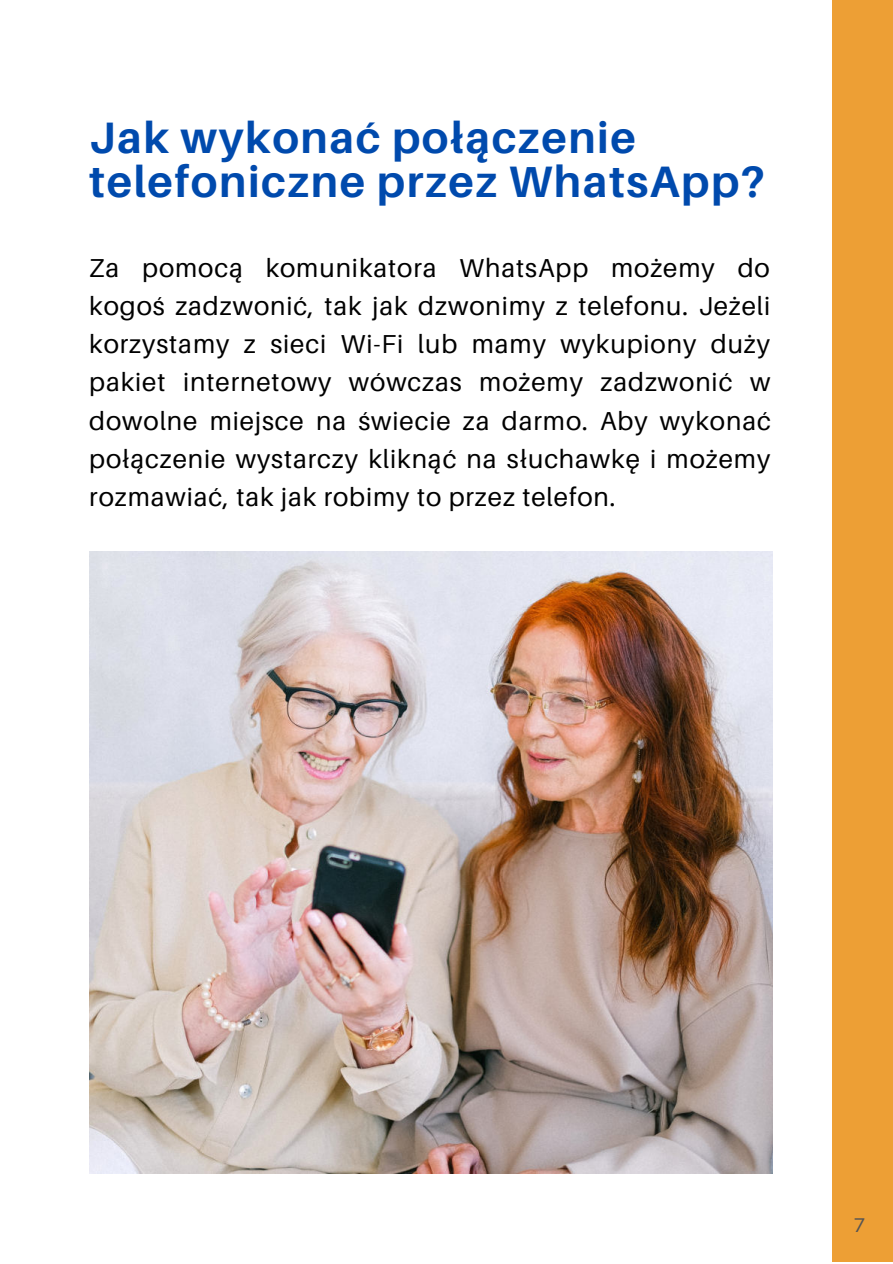
<style>
.page{position:relative;width:893px;height:1264px;background:#fff}
.page>*{position:absolute;margin:0;border:0;box-sizing:border-box;transform-origin:0 0}
.t1{font:700 43.95px/43.8px "Aileron";letter-spacing:.035em;color:#004aad}
.t2{font:25.95px/38.2px "Aileron";letter-spacing:.035em;color:#000;text-align:justify}
.t3{font:19.8px "Aileron";color:#545454}
</style>
<div class="page">
<div style="left:832px;top:0;width:60px;height:1262px;background:#ed9f35"></div>
<img style="left:89px;top:551px;width:683px;height:622px">
<h1 class="t1" style="left:89px;top:116px;width:677px">Jak wykonać połączenie telefoniczne przez WhatsApp?</h1>
<p class="t2" style="left:89px;top:249px;width:683px">Za pomocą komunikatora WhatsApp możemy do kogoś zadzwonić, tak jak dzwonimy z telefonu. Jeżeli korzystamy z sieci Wi-Fi lub mamy wykupiony duży pakiet internetowy wówczas możemy zadzwonić w dowolne miejsce na świecie za darmo. Aby wykonać połączenie wystarczy kliknąć na słuchawkę i możemy rozmawiać, tak jak robimy to przez telefon.</p>
<p class="t3" style="left:853px;top:1214px;width:13px">7</p>
</div>
